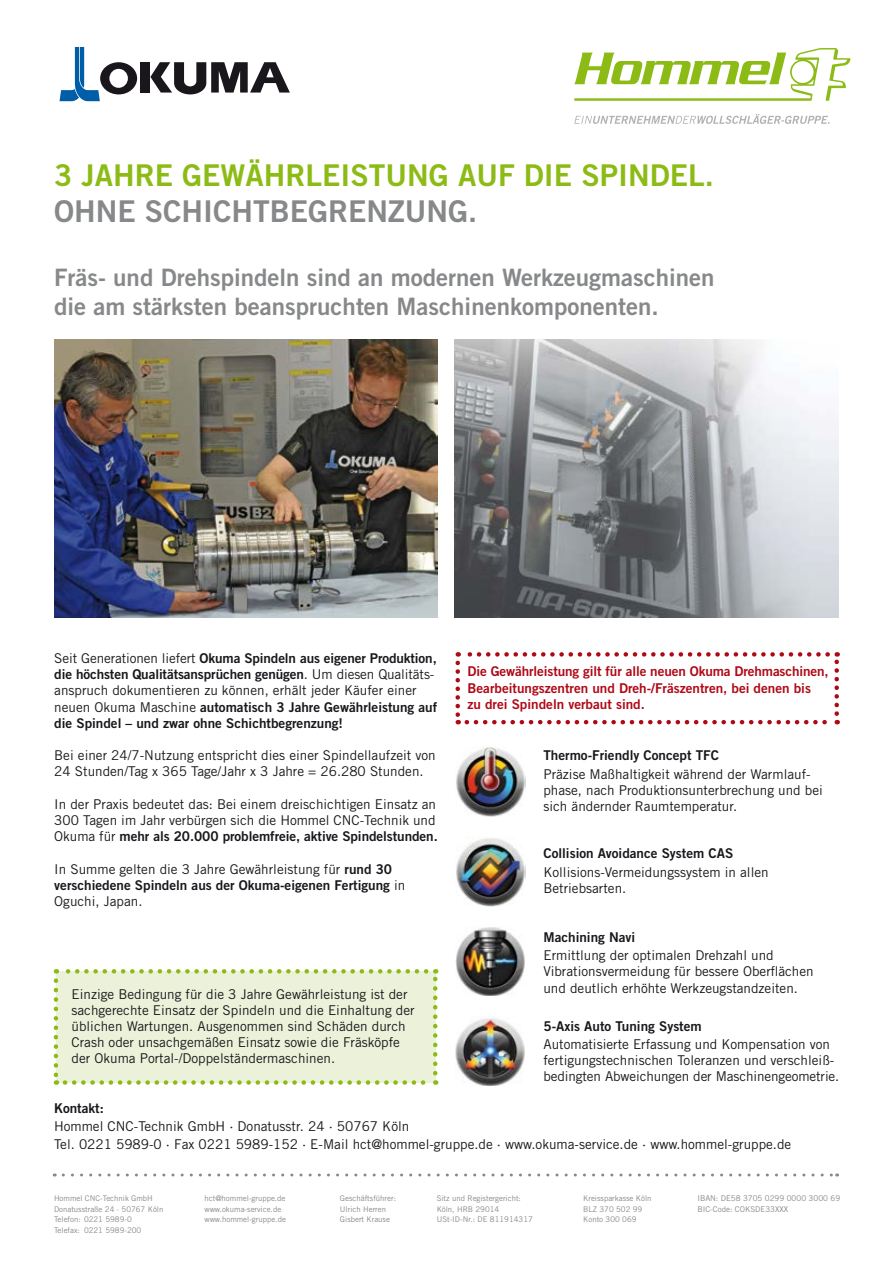
<style>
.page{position:relative;width:893px;height:1263px;background:#fff}
.page>*{position:absolute;margin:0;border:0;box-sizing:border-box;transform-origin:0 0}
.t1{font:30px "Trade Gothic Bold Two";color:#8cbb15}
.t2{font:30px "Trade Gothic Bold Two";color:#87888a}
.t3{font:24px/28.8px "Trade Gothic Bold Two";color:#87888a}
.t4{font:13.5px/16.2px "Trade Gothic";color:#1a171c}
.t5{font:13.5px/16.2px "Trade Gothic Bold Two";color:#1a171c}
.t6{font:13.5px/16.2px "Trade Gothic Bold Two";color:#af0917}
.t7{font:7.95px/11.2px "Trade Gothic";color:#87888a}
.t8{font:7.8px/10.5px "Trade Gothic";color:#87888a}
.s1{font-family:"Trade Gothic"}
.s2{font-family:"Trade Gothic Bold Two"}
</style>
<div class="page">
<img style="left:455px;top:746px;width:71px;height:71px">
<img style="left:456px;top:838px;width:70px;height:68px">
<img style="left:455px;top:927px;width:69px;height:68px">
<img style="left:455px;top:1018px;width:69px;height:67px">
<img style="left:54px;top:339px;width:383px;height:279px">
<img style="left:455px;top:339px;width:383px;height:279px">
<div style="left:56px;top:971px;width:379px;height:111px;background:#ebf2d9"></div>
<svg style="left:54px;top:980px;width:4px;height:105px"></svg>
<svg style="left:65px;top:1080px;width:371px;height:5px"></svg>
<svg style="left:433px;top:969px;width:4px;height:104px"></svg>
<svg style="left:56px;top:969px;width:370px;height:4px"></svg>
<svg style="left:455px;top:663px;width:5px;height:61px"></svg>
<svg style="left:467px;top:720px;width:371px;height:4px"></svg>
<svg style="left:834px;top:652px;width:5px;height:62px"></svg>
<svg style="left:458px;top:652px;width:370px;height:5px"></svg>
<svg style="left:63px;top:1173px;width:775px;height:3px"></svg>
<svg style="left:574px;top:114px;width:256px;height:10px"></svg>
<svg style="left:574px;top:48px;width:276px;height:53px"></svg>
<svg style="left:60px;top:47px;width:77px;height:54px"></svg>
<div style="left:140px;top:62px;width:9px;height:31px;background:#1a171c"></div>
<svg style="left:150px;top:62px;width:140px;height:32px"></svg>
<h1 class="t1" style="left:54px;top:157px;width:661px">3 JAHRE GEWÄHRLEISTUNG AUF DIE SPINDEL.</h1>
<h1 class="t2" style="left:54px;top:193px;width:425px">OHNE SCHICHTBEGRENZUNG.</h1>
<h2 class="t3" style="left:54px;top:263px;width:662px">Fräs- und Drehspindeln sind an modernen Werkzeugmaschinen die am stärksten beanspruchten Maschinenkomponenten.</h2>
<p class="t5" style="left:54px;top:650px;width:384px"><span class="s1">Seit Generationen liefert</span> Okuma Spindeln aus eigener Produktion, die höchsten Qualitätsansprüchen genügen<span class="s1">. Um diesen Qualitäts-</span></p>
<p class="t4" style="left:54px;top:682px;width:364px">anspruch dokumentieren zu können, erhält jeder Käufer einer</p>
<p class="t5" style="left:54px;top:698px;width:384px"><span class="s1">neuen Okuma Maschine</span> automatisch 3 Jahre Gewährleistung auf die Spindel – und zwar ohne Schichtbegrenzung!</p>
<p class="t4" style="left:54px;top:747px;width:383px">Bei einer 24/7-Nutzung entspricht dies einer Spindellaufzeit von<br>24 Stunden/Tag x 365 Tage/Jahr x 3 Jahre = 26.280 Stunden.</p>
<p class="t4" style="left:54px;top:796px;width:383px">In der Praxis bedeutet das: Bei einem dreischichtigen Einsatz an<br>300 Tagen im Jahr verbürgen sich die Hommel CNC-Technik und</p>
<p class="t5" style="left:54px;top:828px;width:385px"><span class="s1">Okuma für</span> mehr als 20.000 problemfreie, aktive Spindelstunden.</p>
<p class="t4" style="left:54px;top:861px;width:339px">In Summe gelten die 3 Jahre Gewährleistung für <span class="s2">rund 30</span></p>
<p class="t5" style="left:54px;top:877px;width:353px">verschiedene Spindeln aus der Okuma-eigenen Fertigung <span class="s1">in</span></p>
<p class="t4" style="left:54px;top:893px;width:90px">Oguchi, Japan.</p>
<p class="t4" style="left:72px;top:985px;width:345px">Einzige Bedingung für die 3 Jahre Gewährleistung ist der sachgerechte Einsatz der Spindeln und die Einhaltung der üblichen Wartungen. Ausgenommen sind Schäden durch Crash oder unsachgemäßen Einsatz sowie die Fräsköpfe der Okuma Portal-/Doppelständermaschinen.</p>
<p class="t6" style="left:467px;top:663px;width:363px">Die Gewährleistung gilt für alle neuen Okuma Drehmaschinen,<br>Bearbeitungszentren und Dreh-/Fräszentren, bei denen bis<br>zu drei Spindeln verbaut sind.</p>
<p class="t5" style="left:543px;top:747px;width:177px">Thermo-Friendly Concept TFC</p>
<p class="t4" style="left:543px;top:766px;width:281px">Präzise Maßhaltigkeit während der Warmlauf&shy;phase, nach Produktionsunterbrechung und bei sich ändernder Raumtemperatur.</p>
<p class="t5" style="left:543px;top:845px;width:191px">Collision Avoidance System CAS</p>
<p class="t4" style="left:543px;top:864px;width:227px">Kollisions-Vermeidungssystem in allen<br>Betriebsarten.</p>
<p class="t5" style="left:543px;top:929px;width:93px">Machining Navi</p>
<p class="t4" style="left:543px;top:947px;width:272px">Ermittlung der optimalen Drehzahl und<br>Vibrationsvermeidung für bessere Oberflächen und deutlich erhöhte Werkzeugstandzeiten.</p>
<p class="t5" style="left:543px;top:1017px;width:160px">5-Axis Auto Tuning System</p>
<p class="t4" style="left:543px;top:1036px;width:297px">Automatisierte Erfassung und Kompensation von fertigungstechnischen Toleranzen und verschleiß&shy;bedingten Abweichungen der Maschinengeometrie.</p>
<p class="t5" style="left:54px;top:1099px;width:51px">Kontakt:</p>
<p class="t4" style="left:54px;top:1117px;width:739px;line-height:18px">Hommel CNC-Technik GmbH · Donatusstr. 24 · 50767 Köln<br>Tel. 0221 5989-0 · Fax 0221 5989-152 · E-Mail hct@hommel-gruppe.de · www.okuma-service.de · www.hommel-gruppe.de</p>
<p class="t8" style="left:54px;top:1193px;width:111px">Hommel CNC-Technik GmbH<br>Donatusstraße 24 · 50767 Köln<br>Telefon: 0221 5989-0<br>Telefax: 0221 5989-200</p>
<p class="t8" style="left:205px;top:1193px;width:83px">hct@hommel-gruppe.de www.okuma-service.de www.hommel-gruppe.de</p>
<p class="t8" style="left:340px;top:1193px;width:58px">Geschäftsführer:<br>Ulrich Herren<br>Gisbert Krause</p>
<p class="t8" style="left:437px;top:1193px;width:98px">Sitz und Registergericht:<br>Köln, HRB 29014<br>USt-ID-Nr.: DE 811914317</p>
<p class="t7" style="left:697px;top:1192px;width:144px">IBAN: DE58 3705 0299 0000 3000 69<br>BIC-Code: COKSDE33XXX</p>
<p class="t8" style="left:583px;top:1193px;width:70px">Kreissparkasse Köln<br>BLZ 370 502 99<br>Konto 300 069</p>
</div>
